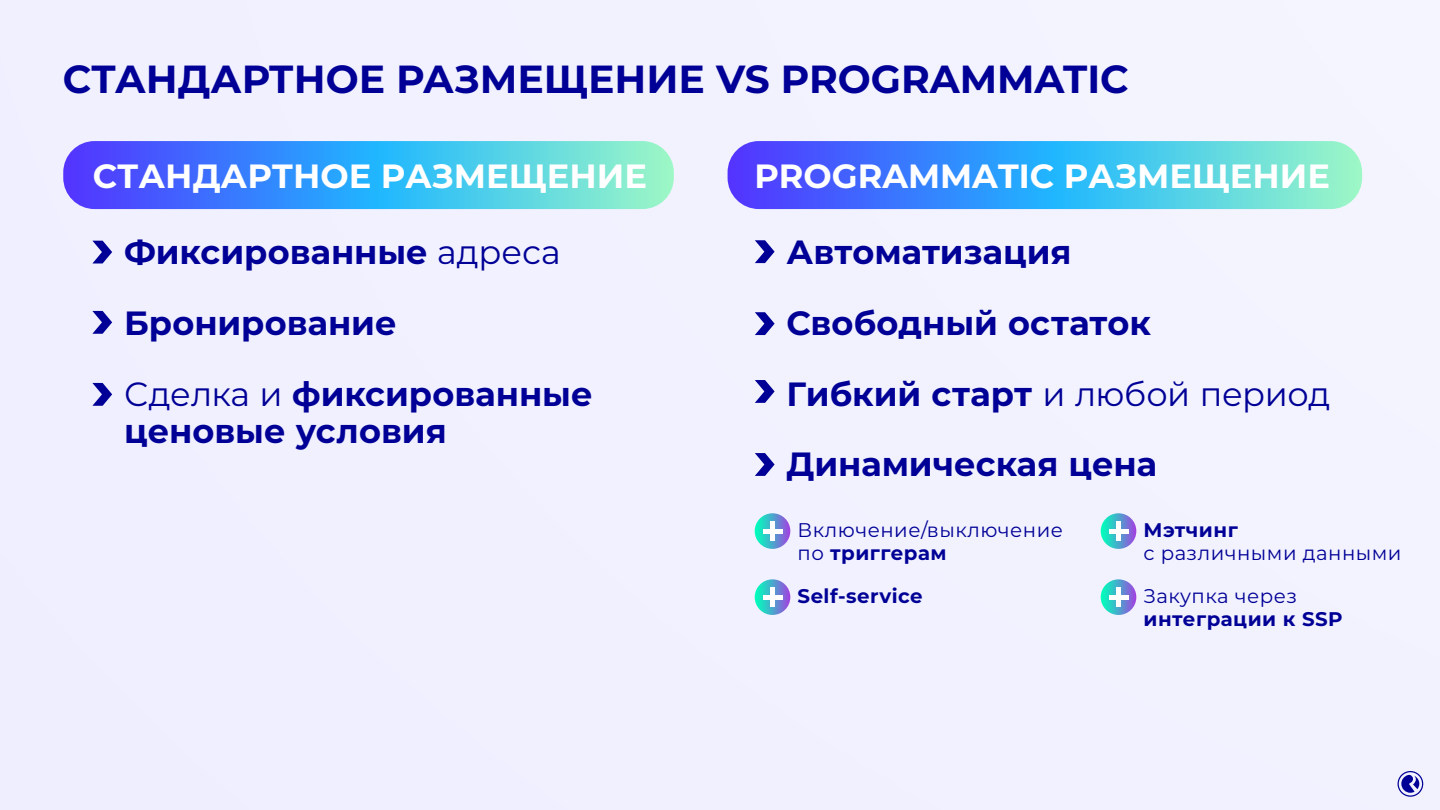
<style>
.page{position:relative;width:1440px;height:810px;background:#f1f1ff}
.page>*{position:absolute;margin:0;border:0;box-sizing:border-box;transform-origin:0 0}
.t1{font:700 39.15px "Montserrat";color:#000096}
.t2{font:700 33.6px/70.7px "Montserrat";color:#000096}
.t3{font:700 33.6px "Montserrat";color:#fff}
.t4{font:19.8px/23.7px "Montserrat";letter-spacing:.025em;color:#000096}
.t5{font:700 19.8px "Montserrat";letter-spacing:.025em;color:#000096}
.s1{font-weight:400}
.s2{font-weight:700}
</style>
<div class="page">
<svg style="left:1397px;top:771px;width:27px;height:26px"></svg>
<svg style="left:63px;top:141px;width:611px;height:68px;background:#4ea5f1"></svg>
<svg style="left:728px;top:141px;width:634px;height:68px;background:#4ea5f1"></svg>
<svg style="left:92px;top:241px;width:20px;height:22px"></svg>
<svg style="left:92px;top:311px;width:20px;height:23px"></svg>
<svg style="left:92px;top:383px;width:20px;height:23px"></svg>
<svg style="left:755px;top:240px;width:20px;height:23px"></svg>
<svg style="left:755px;top:312px;width:20px;height:23px"></svg>
<svg style="left:755px;top:380px;width:20px;height:23px"></svg>
<svg style="left:755px;top:453px;width:20px;height:23px"></svg>
<svg style="left:755px;top:513px;width:35px;height:36px"></svg>
<hr style="left:763px;top:529px;width:19px;height:4px;background:#fff">
<div style="left:770px;top:522px;width:5px;height:19px;background:#fff"></div>
<svg style="left:1101px;top:513px;width:35px;height:36px"></svg>
<hr style="left:1109px;top:529px;width:19px;height:4px;background:#fff">
<div style="left:1116px;top:522px;width:5px;height:19px;background:#fff"></div>
<svg style="left:755px;top:579px;width:35px;height:36px"></svg>
<div style="left:763px;top:595px;width:19px;height:5px;background:#fff"></div>
<div style="left:770px;top:588px;width:5px;height:19px;background:#fff"></div>
<svg style="left:1101px;top:579px;width:35px;height:36px"></svg>
<div style="left:1109px;top:595px;width:19px;height:5px;background:#fff"></div>
<div style="left:1116px;top:588px;width:5px;height:19px;background:#fff"></div>
<p class="t1" style="left:63px;top:53px;width:1068px">СТАНДАРТНОЕ РАЗМЕЩЕНИЕ VS PROGRAMMATIC</p>
<p class="t3" style="left:93px;top:151px;width:556px">СТАНДАРТНОЕ РАЗМЕЩЕНИЕ</p>
<p class="t2" style="left:124px;top:216px;width:470px">Фиксированные <span class="s1">адреса<br></span>Бронирование<br><span class="s1">Сделка и</span> фиксированные</p>
<p class="t2" style="left:124px;top:395px;width:324px">ценовые условия</p>
<p class="t3" style="left:754px;top:151px;width:577px">PROGRAMMATIC РАЗМЕЩЕНИЕ</p>
<p class="t2" style="left:787px;top:216px;width:545px">Автоматизация<br>Свободный остаток<br>Гибкий старт <span class="s1">и любой период<br></span>Динамическая цена</p>
<p class="t4" style="left:798px;top:517px;width:267px">Включение/выключение по <span class="s2">триггерам</span></p>
<p class="t5" style="left:1144px;top:515px;width:96px">Мэтчинг</p>
<p class="t4" style="left:1144px;top:541px;width:260px">с различными данными</p>
<p class="t5" style="left:798px;top:581px;width:127px">Self-service</p>
<p class="t4" style="left:1144px;top:583px;width:155px">Закупка через</p>
<p class="t5" style="left:1144px;top:605px;width:201px">интеграции к SSP</p>
</div>
